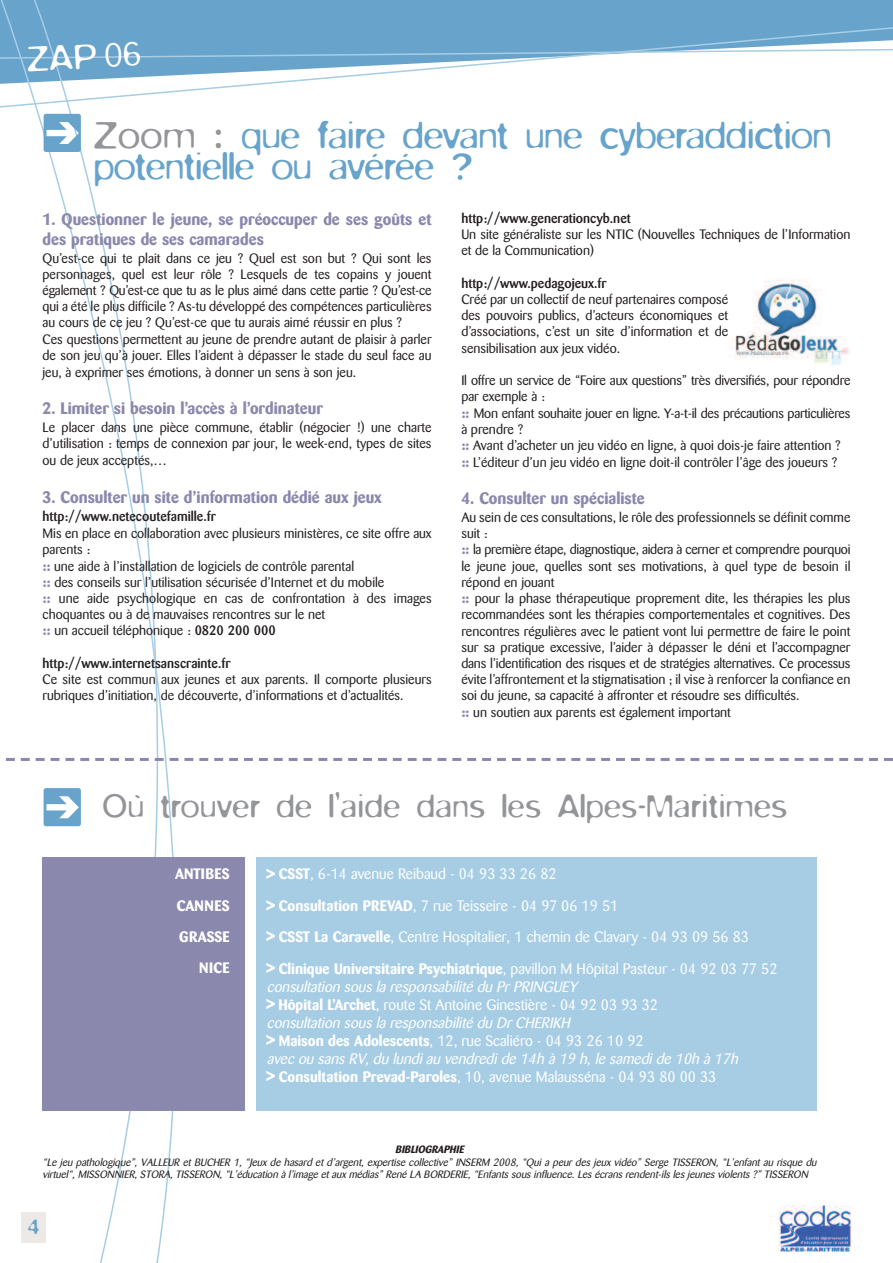
<style>
.page{position:relative;width:893px;height:1263px;background:#fff}
.page>*{position:absolute;margin:0;border:0;box-sizing:border-box;transform-origin:0 0}
.t1{font:300 42px/31.5px "Blur";letter-spacing:-.025em;color:#67a3cb}
.t2{font:300 39px "Blur";color:#fff}
.t3{font:300 36px "Blur";color:#939598}
.t4{font:300 24px "Blur";color:#67a3cb}
.t5{font:700 16.5px/19.8px "Barmeno";color:#8b88ad}
.t6{font:italic 15px/18px "Barmeno";color:#fff}
.t7{font:15px/31.3px "Barmeno";color:#fff}
.t8{font:700 15px/31.3px "Barmeno";letter-spacing:.02em;color:#fff;text-align:right}
.t9{font:13.5px/16.2px "Barmeno";color:#231f20}
.t10{font:500 13.5px "Barmeno";color:#231f20}
.t11{font:italic 10.5px/12.6px "Barmeno";color:#231f20}
.t12{font:italic 700 10.5px "Barmeno";color:#231f20}
.s1{color:#939598}
.s2{font-weight:800;color:#8b88ad}
.s3{font-weight:500}
.s4{font-weight:700}
.s5{font-weight:500;font-style:normal}
.s6{font-weight:700;font-style:normal}
.s7{font-style:normal}
</style>
<div class="page">
<div style="left:269px;top:0;width:624px;height:22px;background:#67a3cb"></div>
<svg style="left:26px;top:0;width:243px;height:1263px"></svg>
<svg style="left:0;top:22px;width:893px;height:89px"></svg>
<img style="left:779px;top:1206px;width:71px;height:45px">
<div style="left:21px;top:1212px;width:25px;height:30px;background:#ece9e7"></div>
<div style="left:42px;top:858px;width:202px;height:253px;background:#8b88ad"></div>
<div style="left:256px;top:858px;width:560px;height:253px;background:#a7cde5"></div>
<svg style="left:5px;top:758px;width:888px;height:3px"></svg>
<img style="left:730px;top:280px;width:120px;height:85px">
<svg style="left:44px;top:114px;width:37px;height:38px"></svg>
<svg style="left:44px;top:788px;width:37px;height:38px"></svg>
<h2 class="t2" style="left:25px;top:35px;width:116px;rotate:-3deg">ZAP 06</h2>
<h1 class="t1" style="left:94px;top:118px;width:740px"><span class="s1">Zoom :</span> que faire devant une cyberaddiction potentielle ou avérée ?</h1>
<p class="t5" style="left:43px;top:210px;width:391px">1. Questionner le jeune, se préoccuper de ses goûts et des pratiques de ses camarades</p>
<p class="t9" style="left:43px;top:251px;width:391px">Qu’est-ce qui te plait dans ce jeu ? Quel est son but ? Qui sont les personnages, quel est leur rôle ? Lesquels de tes copains y jouent également ? Qu’est-ce que tu as le plus aimé dans cette partie ? Qu’est-ce qui a été le plus difficile ? As-tu développé des compétences particulières au cours de ce jeu ? Qu’est-ce que tu aurais aimé réussir en plus ?<br>Ces questions permettent au jeune de prendre autant de plaisir à parler de son jeu qu’à jouer. Elles l’aident à dépasser le stade du seul face au jeu, à exprimer ses émotions, à donner un sens à son jeu.</p>
<p class="t5" style="left:43px;top:399px;width:282px">2. Limiter si besoin l’accès à l’ordinateur</p>
<p class="t9" style="left:43px;top:420px;width:391px;line-height:16.8px;text-align:justify">Le placer dans une pièce commune, établir (négocier !) une charte d’utilisation : temps de connexion par jour, le week-end, types de sites ou de jeux acceptés,…</p>
<p class="t5" style="left:43px;top:488px;width:341px">3. Consulter un site d’information dédié aux jeux</p>
<p class="t10" style="left:43px;top:511px;width:175px">http://www.netecoutefamille.fr</p>
<p class="t9" style="left:43px;top:526px;width:391px">Mis en place en collaboration avec plusieurs ministères, ce site offre aux parents :<br><span class="s2">::</span> une aide à l’installation de logiciels de contrôle parental<br><span class="s2">::</span> des conseils sur l’utilisation sécurisée d’Internet et du mobile<br><span class="s2">::</span> une aide psychologique en cas de confrontation à des images choquantes ou à de mauvaises rencontres sur le net<br><span class="s2">::</span> un accueil téléphonique : <span class="s3">0820 200 000</span></p>
<p class="t10" style="left:43px;top:657px;width:189px">http://www.internetsanscrainte.fr</p>
<p class="t9" style="left:43px;top:672px;width:391px">Ce site est commun aux jeunes et aux parents. Il comporte plusieurs rubriques d’initiation, de découverte, d’informations et d’actualités.</p>
<p class="t10" style="left:461px;top:213px;width:171px">http://www.generationcyb.net</p>
<p class="t9" style="left:461px;top:227px;width:391px">Un site généraliste sur les NTIC (Nouvelles Techniques de l’Information et de la Communication)</p>
<p class="t10" style="left:461px;top:277px;width:147px">http://www.pedagojeux.fr</p>
<p class="t9" style="left:461px;top:292px;width:268px;text-align:justify">Créé par un collectif de neuf partenaires composé des pouvoirs publics, d’acteurs économiques et d’associations, c’est un site d’information et de sensibilisation aux jeux vidéo.</p>
<p class="t9" style="left:461px;top:373px;width:391px">Il offre un service de “Foire aux questions” très diversifiés, pour répondre par exemple à :<br><span class="s2">::</span> Mon enfant souhaite jouer en ligne. Y-a-t-il des précautions particulières à prendre ?<br><span class="s2">::</span> Avant d’acheter un jeu vidéo en ligne, à quoi dois-je faire attention ? <span class="s2">::</span> L’éditeur d’un jeu vidéo en ligne doit-il contrôler l’âge des joueurs ?</p>
<p class="t5" style="left:461px;top:489px;width:185px">4. Consulter un spécialiste</p>
<p class="t9" style="left:461px;top:510px;width:391px">Au sein de ces consultations, le rôle des professionnels se définit comme suit :<br><span class="s2">::</span> la première étape, diagnostique, aidera à cerner et comprendre pourquoi le jeune joue, quelles sont ses motivations, à quel type de besoin il répond en jouant<br><span class="s2">::</span> pour la phase thérapeutique proprement dite, les thérapies les plus recommandées sont les thérapies comportementales et cognitives. Des rencontres régulières avec le patient vont lui permettre de faire le point sur sa pratique excessive, l’aider à dépasser le déni et l’accompagner dans l’identification des risques et de stratégies alternatives. Ce processus évite l’affrontement et la stigmatisation ; il vise à renforcer la confiance en soi du jeune, sa capacité à affronter et résoudre ses difficultés.<br><span class="s2">::</span> un soutien aux parents est également important</p>
<h3 class="t3" style="left:102px;top:784px;width:687px">Où trouver de l’aide dans les Alpes-Maritimes</h3>
<p class="t8" style="left:175px;top:859px;width:56px">ANTIBES<br>CANNES<br>GRASSE<br>NICE</p>
<p class="t7" style="left:267px;top:859px;width:512px"><span class="s3">&gt;</span> <span class="s4">CSST</span>, 6-14 avenue Reibaud - 04 93 33 26 82<br><span class="s3">&gt;</span> <span class="s4">Consultation PREVAD</span>, 7 rue Teisseire - 04 97 06 19 51<br><span class="s3">&gt;</span> <span class="s4">CSST La Caravelle</span>, Centre Hospitalier, 1 chemin de Clavary - 04 93 09 56 83<br><span class="s3">&gt;</span> <span class="s4">Clinique Universitaire Psychiatrique</span>, pavillon M Hôpital Pasteur - 04 92 03 77 52</p>
<p class="t6" style="left:267px;top:978px;width:476px">consultation sous la responsabilité du Pr PRINGUEY<br><span class="s5">&gt;</span> <span class="s6">Hôpital L’Archet</span><span class="s7">, route St Antoine Ginestière - 04 92 03 93 32<br></span>consultation sous la responsabilité du Dr CHERIKH<br><span class="s5">&gt;</span> <span class="s6">Maison des Adolescents</span><span class="s7">, 12, rue Scaliéro - 04 93 26 10 92<br></span>avec ou sans RV, du lundi au vendredi de 14h à 19 h, le samedi de 10h à 17h <span class="s5">&gt;</span> <span class="s6">Consultation Prevad-Paroles</span><span class="s7">, 10, avenue Malausséna - 04 93 80 00 33</span></p>
<p class="t12" style="left:395px;top:1144px;width:72px">BIBLIOGRAPHIE</p>
<p class="t11" style="left:43px;top:1156px;width:778px">“Le jeu pathologique”, VALLEUR et BUCHER 1, “Jeux de hasard et d’argent, expertise collective” INSERM 2008, “Qui a peur des jeux vidéo” Serge TISSERON, “L’enfant au risque du virtuel“, MISSONNIER, STORA, TISSERON, “L’éducation à l’image et aux médias” René LA BORDERIE, “Enfants sous influence. Les écrans rendent-ils les jeunes violents ?” TISSERON</p>
<h3 class="t4" style="left:27px;top:1212px;width:14px">4</h3>
</div>
